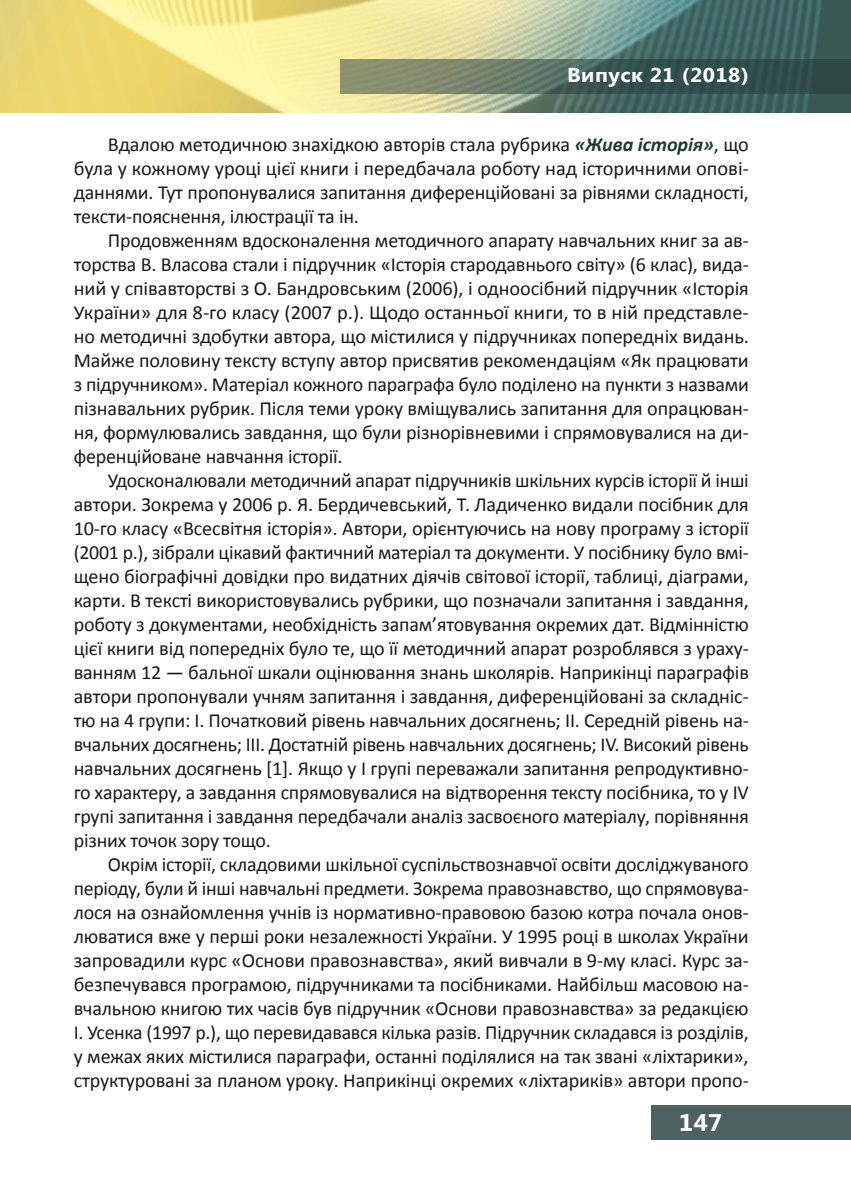
<style>
.page{position:relative;width:851px;height:1191px;background:#fff}
.page>*{position:absolute;margin:0;border:0;box-sizing:border-box;transform-origin:0 0}
.t1{font:700 24px "Segoe UI";color:#fff;scale:1.05 1}
.Main{font:20px/24px "Calibri";letter-spacing:-.01em;color:#1a1a18;text-align:justify}
.t2{font:700 20px "Segoe UI";letter-spacing:.025em;color:#fff;scale:1.06 1}
.s1{font-weight:700;font-style:italic;color:#223938}
</style>
<div class="page">
<img style="left:0;top:0;width:850px;height:113px">
<svg style="left:340px;top:60px;width:510px;height:34px"></svg>
<div style="left:651px;top:1106px;width:199px;height:34px;background:#4e605f"></div>
<p class="t2" style="left:567px;top:61px;width:173px">Випуск 21 (2018)</p>
<p class="Main" style="left:74px;top:132px;width:676px;text-indent:34px">Вдалою методичною знахідкою авторів стала рубрика <span class="s1">«Жива історія»</span>, що була у кожному уроці цієї книги і передбачала роботу над історичними опові&shy;даннями. Тут пропонувалися запитання диференційовані за рівнями складності, тексти-пояснення, ілюстрації та ін.</p>
<p class="Main" style="left:74px;top:228px;width:676px;text-indent:34px">Продовженням вдосконалення методичного апарату навчальних книг за ав&shy;торства В. Власова стали і підручник «Історія стародавнього світу» (6 клас), вида&shy;ний у співавторстві з О. Бандровським (2006), і одноосібний підручник «Історія України» для 8-го класу (2007 р.). Щодо останньої книги, то в ній представле&shy;но методичні здобутки автора, що містилися у підручниках попередніх видань.<br>Майже половину тексту вступу автор присвятив рекомендаціям «Як працювати з підручником». Матеріал кожного параграфа було поділено на пункти з назвами пізнавальних рубрик. Після теми уроку вміщувались запитання для опрацюван&shy;ня, формулювались завдання, що були різнорівневими і спрямовувалися на ди&shy;ференційоване навчання історії.</p>
<p class="Main" style="left:74px;top:468px;width:676px;text-indent:34px">Удосконалювали методичний апарат підручників шкільних курсів історії й інші автори. Зокрема у 2006 р. Я. Бердичевський, Т. Ладиченко видали посібник для 10-го класу «Всесвітня історія». Автори, орієнтуючись на нову програму з історії (2001 р.), зібрали цікавий фактичний матеріал та документи. У посібнику було вмі&shy;щено біографічні довідки про видатних діячів світової історії, таблиці, діаграми, карти. В тексті використовувались рубрики, що позначали запитання і завдання, роботу з документами, необхідність запам’ятовування окремих дат. Відмінністю цієї книги від попередніх було те, що її методичний апарат розроблявся з ураху&shy;ванням 12 — бальної шкали оцінювання знань школярів. Наприкінці параграфів автори пропонували учням запитання і завдання, диференційовані за складніс&shy;тю на 4 групи: І. Початковий рівень навчальних досягнень; ІІ. Середній рівень на&shy;вчальних досягнень; ІІІ. Достатній рівень навчальних досягнень; ІV. Високий рівень навчальних досягнень [1]. Якщо у І групі переважали запитання репродуктивно&shy;го характеру, а завдання спрямовувалися на відтворення тексту посібника, то у ІV групі запитання і завдання передбачали аналіз засвоєного матеріалу, порівняння різних точок зору тощо.</p>
<p class="Main" style="left:74px;top:852px;width:676px;text-indent:34px">Окрім історії, складовими шкільної суспільствознавчої освіти досліджуваного періоду, були й інші навчальні предмети. Зокрема правознавство, що спрямовува&shy;лося на ознайомлення учнів із нормативно-правовою базою котра почала онов&shy;люватися вже у перші роки незалежності України. У 1995 році в школах України запровадили курс «Основи правознавства», який вивчали в 9-му класі. Курс за&shy;безпечувався програмою, підручниками та посібниками. Найбільш масовою на&shy;вчальною книгою тих часів був підручник «Основи правознавства» за редакцією І. Усенка (1997 р.), що перевидавався кілька разів. Підручник складався із розділів, у межах яких містилися параграфи, останні поділялися на так звані «ліхтарики», структуровані за планом уроку. Наприкінці окремих «ліхтариків» автори пропо-</p>
<p class="t1" style="left:678px;top:1105px;width:43px">147</p>
</div>
